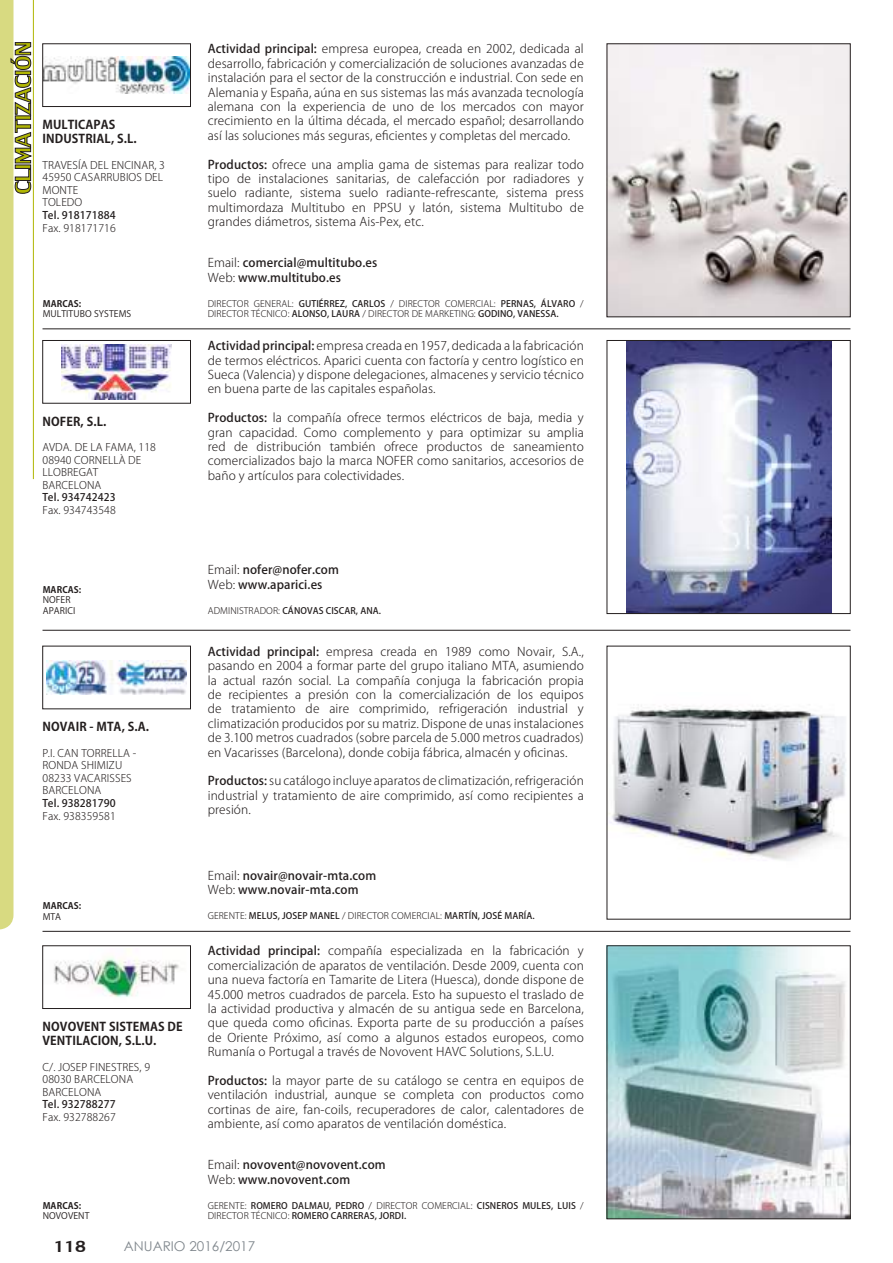
<style>
.page{position:relative;width:893px;height:1263px;background:#fff}
.page>*{position:absolute;margin:0;border:0;box-sizing:border-box;transform-origin:0 0}
.t1{font:24px "Lily UPC";color:#241f1f}
.t2{font:13.5px "Century Gothic";color:#80878d}
.t3{font:300 12px/14.4px "Koz Go Pro";letter-spacing:.01em;color:#241f1f;text-align:justify}
.t4{font:500 12px/14.4px "Koz Go Pro";letter-spacing:.01em;color:#241f1f}
.t5{font:700 12px/14.4px "Koz Go Pro";letter-spacing:.01em;color:#241f1f}
.t6{font:300 10.5px/12.6px "Koz Go Pro";letter-spacing:.01em;color:#241f1f}
.t7{font:500 10.5px "Koz Go Pro";letter-spacing:.01em;color:#241f1f}
.t8{font:500 9px/10.5px "Koz Go Pro";letter-spacing:.01em;color:#241f1f}
.t9{font:300 9px/10.5px "Koz Go Pro";letter-spacing:.01em;color:#241f1f}
.t10{font:9px/10.8px "Koz Go Pro";letter-spacing:.01em;color:#241f1f}
.t11{font:700 9px "Koz Go Pro";letter-spacing:.01em;color:#241f1f}
.s1{font-weight:500}
.s2{font-weight:300}
</style>
<div class="page">
<hr style="left:43px;top:630px;width:807px;height:1px;background:#241f1f">
<hr style="left:43px;top:328px;width:807px;height:1px;background:#241f1f">
<img style="left:609px;top:46px;width:239px;height:269px">
<img style="left:45px;top:57px;width:144px;height:37px">
<div style="left:43px;top:44px;width:148px;height:63px;border:1px solid #241f1f"></div>
<img style="left:626px;top:342px;width:205px;height:270px">
<div style="left:607px;top:340px;width:243px;height:274px;border:1px solid #241f1f"></div>
<img style="left:62px;top:344px;width:110px;height:56px">
<div style="left:43px;top:340px;width:148px;height:63px;border:1px solid #241f1f"></div>
<svg style="left:0;top:0;width:31px;height:929px"></svg>
<hr style="left:33px;top:0;width:1px;height:479px;background:#b0b503">
<hr style="left:43px;top:931px;width:807px;height:1px;background:#241f1f">
<img style="left:609px;top:704px;width:237px;height:157px">
<img style="left:47px;top:660px;width:140px;height:35px">
<img style="left:609px;top:947px;width:239px;height:270px">
<div style="left:607px;top:945px;width:243px;height:274px;border:1px solid #241f1f"></div>
<img style="left:54px;top:948px;width:125px;height:50px">
<div style="left:43px;top:945px;width:148px;height:64px;border:1px solid #241f1f"></div>
<p class="t5" style="left:43px;top:118px;width:96px">MULTICAPAS<br>INDUSTRIAL, S.L.</p>
<p class="t6" style="left:43px;top:159px;width:124px">TRAVESÍA DEL ENCINAR, 3<br>45950 CASARRUBIOS DEL<br>MONTE<br>TOLEDO</p>
<p class="t7" style="left:43px;top:208px;width:75px">Tel. 918171884</p>
<p class="t6" style="left:43px;top:222px;width:75px">Fax. 918171716</p>
<p class="t11" style="left:43px;top:297px;width:40px">MARCAS:</p>
<p class="t10" style="left:43px;top:309px;width:90px">MULTITUBO SYSTEMS</p>
<p class="t5" style="left:43px;top:415px;width:65px">NOFER, S.L.</p>
<p class="t6" style="left:43px;top:441px;width:115px">AVDA. DE LA FAMA, 118<br>08940 CORNELLÀ DE<br>LLOBREGAT<br>BARCELONA</p>
<p class="t7" style="left:43px;top:491px;width:75px">Tel. 934742423</p>
<p class="t6" style="left:43px;top:504px;width:75px">Fax. 934743548</p>
<p class="t11" style="left:43px;top:583px;width:40px">MARCAS:</p>
<p class="t10" style="left:43px;top:595px;width:34px">NOFER<br>APARICI</p>
<p class="t5" style="left:43px;top:720px;width:108px">NOVAIR - MTA, S.A.</p>
<p class="t6" style="left:43px;top:746px;width:95px">P.I. CAN TORRELLA -<br>RONDA SHIMIZU<br>08233 VACARISSES<br>BARCELONA</p>
<p class="t7" style="left:43px;top:796px;width:75px">Tel. 938281790</p>
<p class="t6" style="left:43px;top:809px;width:75px">Fax. 938359581</p>
<p class="t11" style="left:43px;top:900px;width:40px">MARCAS:</p>
<p class="t10" style="left:43px;top:911px;width:20px">MTA</p>
<p class="t5" style="left:43px;top:1020px;width:142px">NOVOVENT SISTEMAS DE<br>VENTILACION, S.L.U.</p>
<p class="t6" style="left:43px;top:1060px;width:109px">C/. JOSEP FINESTRES, 9<br>08030 BARCELONA<br>BARCELONA</p>
<p class="t7" style="left:43px;top:1098px;width:75px">Tel. 932788277</p>
<p class="t6" style="left:43px;top:1111px;width:75px">Fax. 932788267</p>
<p class="t11" style="left:43px;top:1199px;width:40px">MARCAS:</p>
<p class="t10" style="left:43px;top:1211px;width:48px">NOVOVENT</p>
<p class="t3" style="left:208px;top:42px;width:378px"><span class="s1">Actividad principal:</span> empresa europea, creada en 2002, dedicada al desarrollo, fabricación y comercialización de soluciones avanzadas de instalación para el sector de la construcción e industrial. Con sede en Alemania y España, aúna en sus sistemas las más avanzada tecnología alemana con la experiencia de uno de los mercados con mayor crecimiento en la última década, el mercado español; desarrollando así las soluciones más seguras, e昀椀cientes y completas del mercado.</p>
<p class="t3" style="left:208px;top:157px;width:378px"><span class="s1">Productos:</span> ofrece una amplia gama de sistemas para realizar todo tipo de instalaciones sanitarias, de calefacción por radiadores y suelo radiante, sistema suelo radiante-refrescante, sistema press multimordaza Multitubo en PPSU y latón, sistema Multitubo de grandes diámetros, sistema Ais-Pex, etc.</p>
<p class="t4" style="left:208px;top:256px;width:171px"><span class="s2">Email:</span> comercial@multitubo.es<br><span class="s2">Web:</span> www.multitubo.es</p>
<p class="t9" style="left:208px;top:298px;width:378px">DIRECTOR GENERAL: <span class="s1">GUTIÉRREZ, CARLOS</span> / DIRECTOR COMERCIAL: <span class="s1">PERNAS, ÁLVARO</span> /<br>DIRECTOR TÉCNICO: <span class="s1">ALONSO, LAURA</span> / DIRECTOR DE MARKETING: <span class="s1">GODINO, VANESSA.</span></p>
<p class="t3" style="left:208px;top:339px;width:378px"><span class="s1">Actividad principal:</span> empresa creada en 1957, dedicada a la fabricación de termos eléctricos. Aparici cuenta con factoría y centro logístico en Sueca (Valencia) y dispone delegaciones, almacenes y servicio técnico en buena parte de las capitales españolas.</p>
<p class="t3" style="left:208px;top:411px;width:378px"><span class="s1">Productos:</span> la compañía ofrece termos eléctricos de baja, media y gran capacidad. Como complemento y para optimizar su amplia red de distribución también ofrece productos de saneamiento comercializados bajo la marca NOFER como sanitarios, accesorios de baño y artículos para colectividades.</p>
<p class="t4" style="left:208px;top:563px;width:133px"><span class="s2">Email:</span> nofer@nofer.com<br><span class="s2">Web:</span> www.aparici.es</p>
<p class="t8" style="left:208px;top:606px;width:175px"><span class="s2">ADMINISTRADOR:</span> CÁNOVAS CISCAR, ANA.</p>
<p class="t3" style="left:208px;top:644px;width:378px"><span class="s1">Actividad principal:</span> empresa creada en 1989 como Novair, S.A., pasando en 2004 a formar parte del grupo italiano MTA, asumiendo la actual razón social. La compañía conjuga la fabricación propia de recipientes a presión con la comercialización de los equipos de tratamiento de aire comprimido, refrigeración industrial y climatización producidos por su matriz. Dispone de unas instalaciones de 3.100 metros cuadrados (sobre parcela de 5.000 metros cuadrados) en Vacarisses (Barcelona), donde cobija fábrica, almacén y o昀椀cinas.</p>
<p class="t3" style="left:208px;top:774px;width:378px"><span class="s1">Productos:</span> su catálogo incluye aparatos de climatización, refrigeración industrial y tratamiento de aire comprimido, así como recipientes a presión.</p>
<p class="t4" style="left:208px;top:869px;width:170px"><span class="s2">Email:</span> novair@novair-mta.com<br><span class="s2">Web:</span> www.novair-mta.com</p>
<p class="t8" style="left:208px;top:911px;width:328px"><span class="s2">GERENTE:</span> MELUS, JOSEP MANEL <span class="s2">/ DIRECTOR COMERCIAL:</span> MARTÍN, JOSÉ MARÍA.</p>
<p class="t3" style="left:208px;top:944px;width:378px"><span class="s1">Actividad principal:</span> compañía especializada en la fabricación y comercialización de aparatos de ventilación. Desde 2009, cuenta con una nueva factoría en Tamarite de Litera (Huesca), donde dispone de 45.000 metros cuadrados de parcela. Esto ha supuesto el traslado de la actividad productiva y almacén de su antigua sede en Barcelona, que queda como o昀椀cinas. Exporta parte de su producción a países de Oriente Próximo, así como a algunos estados europeos, como Rumanía o Portugal a través de Novovent HAVC Solutions, S.L.U.</p>
<p class="t3" style="left:208px;top:1073px;width:378px"><span class="s1">Productos:</span> la mayor parte de su catálogo se centra en equipos de ventilación industrial, aunque se completa con productos como cortinas de aire, fan-coils, recuperadores de calor, calentadores de ambiente, así como aparatos de ventilación doméstica.</p>
<p class="t4" style="left:208px;top:1158px;width:179px"><span class="s2">Email:</span> novovent@novovent.com<br><span class="s2">Web:</span> www.novovent.com</p>
<p class="t8" style="left:208px;top:1200px;width:378px"><span class="s2">GERENTE:</span> ROMERO DALMAU, PEDRO <span class="s2">/ DIRECTOR COMERCIAL:</span> CISNEROS MULES, LUIS <span class="s2">/<br>DIRECTOR TÉCNICO:</span> ROMERO CARRERAS, JORDI.</p>
<h1 class="t1" style="left:54px;top:1229px;width:34px">118</h1>
<p class="t2" style="left:124px;top:1241px;width:133px">ANUARIO 2016/2017</p>
</div>
